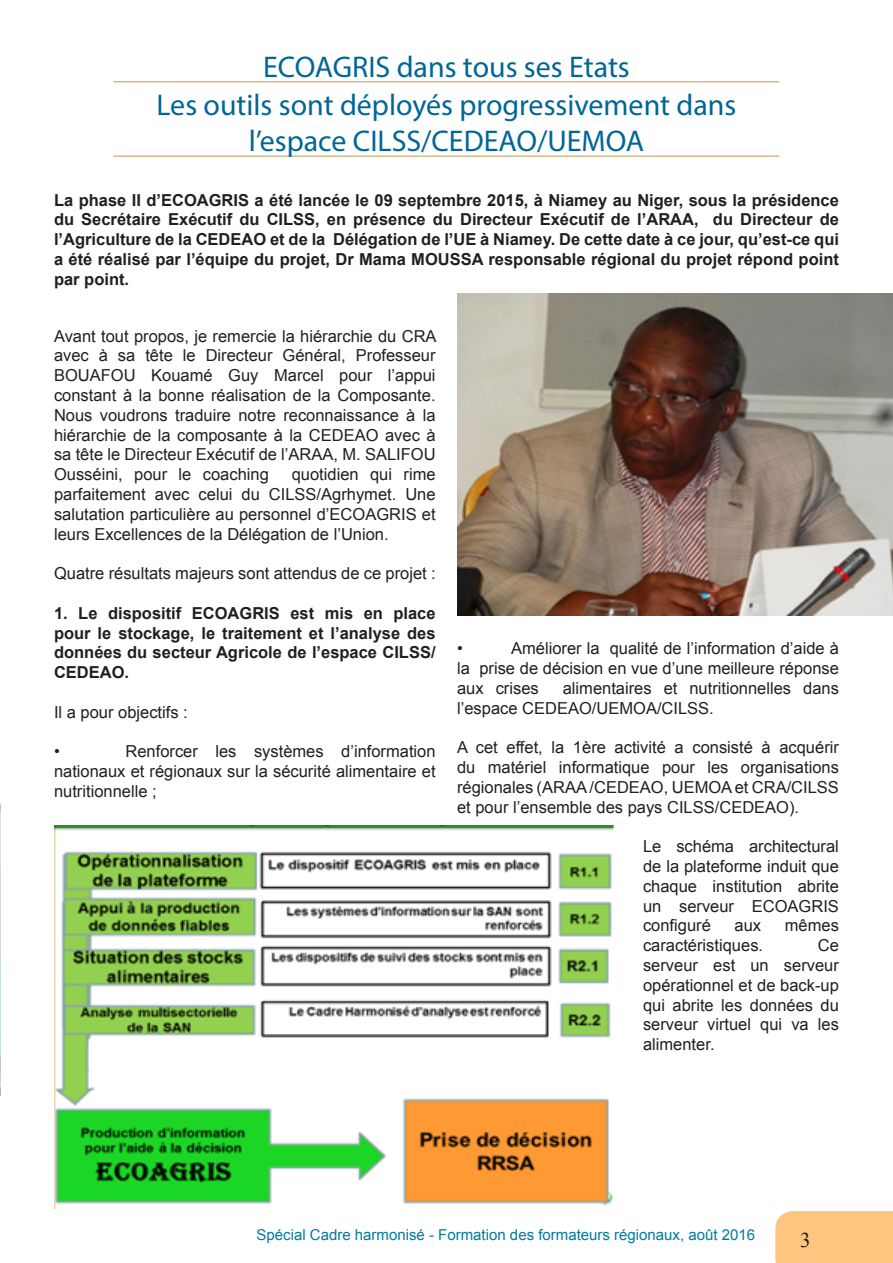
<style>
.page{position:relative;width:893px;height:1263px;background:#fff}
.page>*{position:absolute;margin:0;border:0;box-sizing:border-box;transform-origin:0 0}
.t1{font:30px/36.2px "Myriad Pro";color:#006697;text-align:center}
.t2{font:21px "Times New Roman";color:#231f20}
.t3{font:16.5px/19.8px "Arial";color:#231f20;text-align:justify}
.t4{font:700 16.5px/19.8px "Arial";color:#231f20;text-align:justify}
.t5{font:15px "Arial";color:#007b9f}
</style>
<div class="page">
<div style="left:775px;top:1211px;width:118px;height:52px;background:#fdc580"></div>
<hr style="left:114px;top:81px;width:665px;height:2px;background:#dbb786">
<hr style="left:114px;top:155px;width:665px;height:2px;background:#dbb786">
<img style="left:458px;top:293px;width:435px;height:322px">
<img style="left:55px;top:826px;width:558px;height:383px">
<img style="left:0;top:804px;width:1px;height:292px">
<p class="t1" style="left:263px;top:48px;width:368px">ECOAGRIS dans tous ses Etats</p>
<p class="t1" style="left:157px;top:86px;width:581px">Les outils sont déployés progressivement dans l’espace CILSS/CEDEAO/UEMOA</p>
<p class="t4" style="left:54px;top:190px;width:786px">La phase II d’ECOAGRIS a été lancée le 09 septembre 2015, à Niamey au Niger, sous la présidence du Secrétaire Exécutif du CILSS, en présence du Directeur Exécutif de l’ARAA, du Directeur de l’Agriculture de la CEDEAO et de la Délégation de l’UE à Niamey. De cette date à ce jour, qu’est-ce qui a été réalisé par l’équipe du projet, Dr Mama MOUSSA responsable régional du projet répond point par point.</p>
<p class="t3" style="left:54px;top:326px;width:384px">Avant tout propos, je remercie la hiérarchie du CRA avec à sa tête le Directeur Général, Professeur BOUAFOU Kouamé Guy Marcel pour l’appui constant à la bonne réalisation de la Composante.<br>Nous voudrons traduire notre reconnaissance à la hiérarchie de la composante à la CEDEAO avec à sa tête le Directeur Exécutif de l’ARAA, M. SALIFOU Ousséini, pour le coaching</p>
<p class="t3" style="left:54px;top:465px;width:383px;text-indent:238px">quotidien qui rime parfaitement avec celui du CILSS/Agrhymet. Une salutation particulière au personnel d’ECOAGRIS et leurs Excellences de la Délégation de l’Union.</p>
<p class="t3" style="left:54px;top:564px;width:383px">Quatre résultats majeurs sont attendus de ce projet :</p>
<p class="t4" style="left:54px;top:604px;width:383px">1. Le dispositif ECOAGRIS est mis en place pour le stockage, le traitement et l’analyse des données du secteur Agricole de l’espace CILSS/ CEDEAO.</p>
<p class="t3" style="left:54px;top:702px;width:135px">Il a pour objectifs :</p>
<p class="t3" style="left:54px;top:742px;width:7px">•</p>
<p class="t3" style="left:54px;top:742px;width:383px;text-indent:71px">Renforcer les systèmes d’information nationaux et régionaux sur la sécurité alimentaire et nutritionnelle ;</p>
<p class="t3" style="left:457px;top:639px;width:383px;text-indent:54px">Améliorer la qualité de l’information d’aide à la prise de décision en vue d’une meilleure réponse aux crises</p>
<p class="t3" style="left:457px;top:639px;width:7px">•</p>
<p class="t3" style="left:457px;top:678px;width:383px;text-indent:106px">alimentaires et nutritionnelles dans l’espace CEDEAO/UEMOA/CILSS.</p>
<p class="t3" style="left:457px;top:738px;width:383px">A cet effet, la 1ère activité a consisté à acquérir du matériel informatique pour les organisations régionales (ARAA /CEDEAO, UEMOA et CRA/CILSS et pour l’ensemble des pays CILSS/CEDEAO).</p>
<p class="t3" style="left:643px;top:837px;width:197px">Le schéma architectural de la plateforme induit que chaque institution abrite un serveur ECOAGRIS configuré</p>
<p class="t3" style="left:735px;top:916px;width:28px">aux</p>
<p class="t3" style="left:785px;top:916px;width:56px">mêmes</p>
<p class="t3" style="left:643px;top:936px;width:122px">caractéristiques.</p>
<p class="t3" style="left:643px;top:936px;width:197px;text-indent:175px">Ce serveur est un serveur opérationnel et de back-up qui abrite les données du serveur virtuel qui va les alimenter.</p>
<p class="t5" style="left:257px;top:1225px;width:500px">Spécial Cadre harmonisé - Formation des formateurs régionaux, août 2016</p>
<p class="t2" style="left:800px;top:1226px;width:12px">3</p>
</div>
